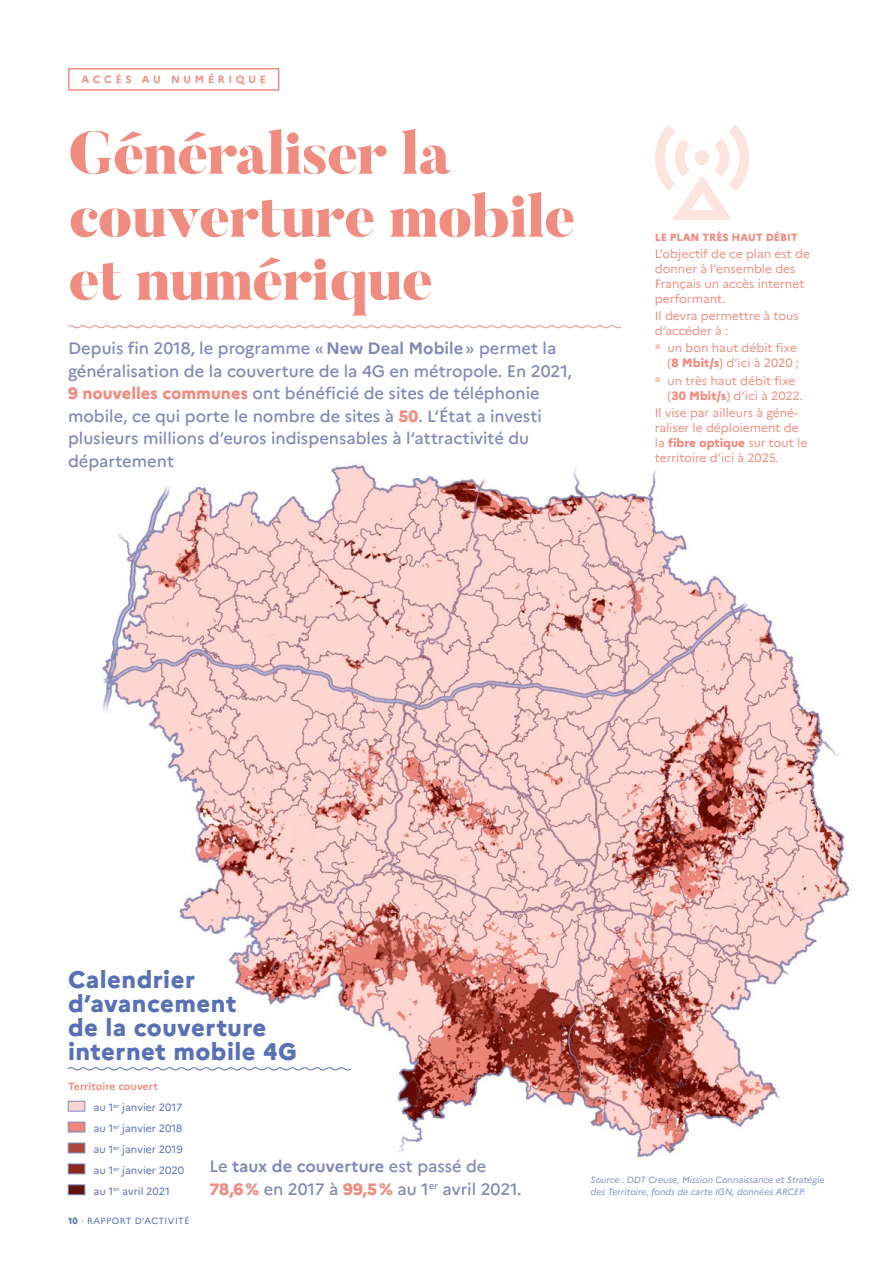
<style>
.page{position:relative;width:893px;height:1263px;background:#fff}
.page>*{position:absolute;margin:0;border:0;box-sizing:border-box;transform-origin:0 0}
.t1{font:900 60px/63px "Butler";letter-spacing:-.03em;color:#f18c80}
.t2{font:800 24px/24px "Marianne";letter-spacing:.02em;color:#5870b5}
.t3{font:500 16.5px/22.5px "Marianne";color:#7f88b8}
.t4{font:12px/15px "Marianne";color:#f18c80}
.t5{font:10.5px/20.9px "Marianne";color:#5870b5}
.t6{font:800 10.5px "Marianne";color:#f18c80}
.t7{font:700 10.5px "Marianne";letter-spacing:.35em;color:#f18c80}
.t8{font:italic 9px/12px "Marianne";color:#8491c8}
.t9{font:9px "Marianne";letter-spacing:.05em;color:#5870b5}
.s1{font-weight:700}
.s2{font-weight:800;color:#f18c80}
.s3{font-weight:800}
.s4{font-weight:700;color:#f18c80}
</style>
<div class="page">
<img style="left:67px;top:464px;width:783px;height:694px">
<svg style="left:67px;top:1066px;width:285px;height:5px"></svg>
<div style="left:68px;top:1101px;width:17px;height:10px;background:#fad4d1;border:1px solid #7b8ac4"></div>
<div style="left:68px;top:1122px;width:17px;height:10px;background:#ec877a;border:1px solid #7b8ac4"></div>
<div style="left:68px;top:1143px;width:17px;height:10px;background:#ad483c;border:1px solid #7b8ac4"></div>
<div style="left:68px;top:1164px;width:17px;height:10px;background:#8d271a;border:1px solid #7b8ac4"></div>
<div style="left:68px;top:1185px;width:17px;height:10px;background:#5f130c;border:1px solid #7b8ac4"></div>
<svg style="left:655px;top:124px;width:95px;height:96px"></svg>
<div style="left:68px;top:68px;width:211px;height:23px;border:2px solid #f18c80"></div>
<svg style="left:68px;top:325px;width:553px;height:4px"></svg>
<p class="t7" style="left:82px;top:71px;width:186px">ACCÈS AU NUMÉRIQUE</p>
<h1 class="t1" style="left:68px;top:124px;width:509px">Généraliser la couverture mobile et numérique</h1>
<p class="t3" style="left:68px;top:336px;width:505px">Depuis fin 2018, le programme « <span class="s1">New Deal Mobile</span> » permet la généralisation de la couverture de la 4G en métropole. En 2021, <span class="s2">9 nouvelles communes</span> ont bénéficié de sites de téléphonie mobile, ce qui porte le nombre de sites à <span class="s2">50</span>. L’État a investi plusieurs millions d’euros indispensables à l’attractivité du département</p>
<p class="t6" style="left:655px;top:229px;width:145px">LE PLAN TRÈS HAUT DÉBIT</p>
<p class="t4" style="left:655px;top:245px;width:157px">L’objectif de ce plan est de donner à l’ensemble des<br>Français un accès internet performant.</p>
<p class="t4" style="left:655px;top:308px;width:145px">Il devra permettre à tous d’accéder à :</p>
<p class="t4" style="left:655px;top:340px;width:146px;text-align:right"><sup>■</sup> un bon haut débit fixe (<span class="s3">8 Mbit/s</span>) d’ici à 2020 ;</p>
<p class="t4" style="left:668px;top:372px;width:135px;text-indent:-13px"><sup>■</sup> un très haut débit fixe (<span class="s3">30 Mbit/s</span>) d’ici à 2022.</p>
<p class="t4" style="left:655px;top:404px;width:154px">Il vise par ailleurs à géné&shy;raliser le déploiement de la <span class="s3">fibre optique</span> sur tout le territoire d’ici à 2025.</p>
<h2 class="t2" style="left:68px;top:965px;width:230px">Calendrier d’avancement<br>de la couverture internet mobile 4G</h2>
<p class="t5" style="left:94px;top:1075px;width:92px;text-indent:-26px"><span class="s4">Territoire couvert<br></span>au 1<sup>er</sup> janvier 2017 au 1<sup>er</sup> janvier 2018 au 1<sup>er</sup> janvier 2019 au 1<sup>er</sup> janvier 2020 au 1<sup>er</sup> avril 2021</p>
<p class="t3" style="left:209px;top:1154px;width:314px">Le <span class="s1">taux de couverture</span> est passé de<br><span class="s2">78,6 %</span> en 2017 à <span class="s2">99,5 %</span> au 1<sup>er</sup> avril 2021.</p>
<p class="t9" style="left:68px;top:1213px;width:123px"><span class="s3">10</span> · RAPPORT D’ACTIVITÉ</p>
<p class="t8" style="left:591px;top:1173px;width:235px">Source : DDT Creuse, Mission Connaissance et Stratégie des Territoire, fonds de carte IGN, données ARCEP.</p>
</div>
